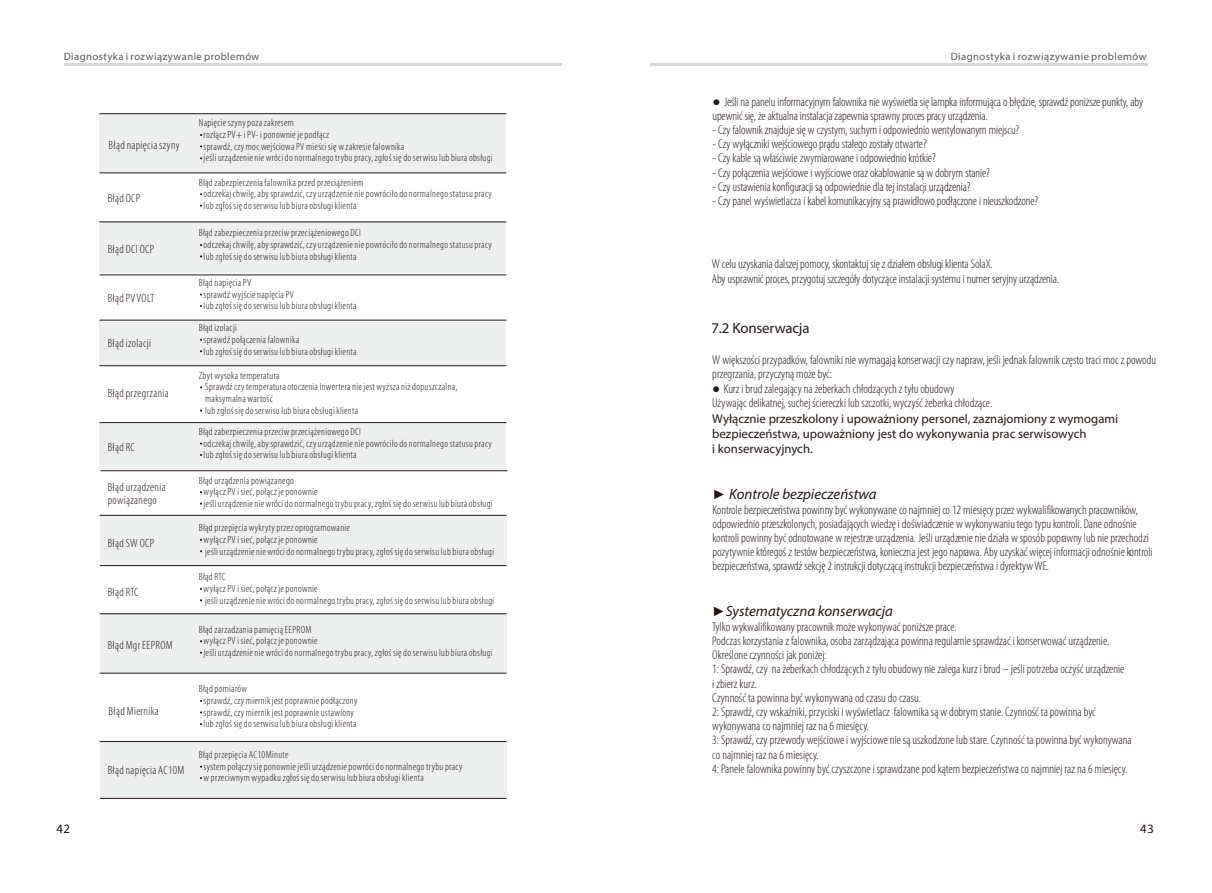
<style>
.page{position:relative;width:1212px;height:893px;background:#fff}
.page>*{position:absolute;margin:0;border:0;box-sizing:border-box;transform-origin:0 0}
.t1{font:italic 14.85px "Myriad Pro";color:#231916}
.t2{font:14.85px "Myriad Pro";letter-spacing:-.01em;color:#231916}
.t3{font:300 condensed 12.75px/14.2px "Myriad Pro";color:#231916}
.t4{font:12.75px/15.3px "Myriad Pro";color:#231916}
.t5{font:300 condensed 12px/13.4px "Myriad Pro";letter-spacing:.03em;color:#231916}
.t6{font:10.65px "Myriad Pro";letter-spacing:.04em;color:#595857}
.t7{font:300 condensed 10.5px/11.7px "Myriad Pro";letter-spacing:.03em;color:#231916}
.s1{font-family:"Times New Roman";font-weight:400;font-stretch:normal;font-size:13.5px}
.s2{font-family:"Times New Roman";font-weight:700;font-size:13.5px}
</style>
<div class="page">
<div style="left:100px;top:741px;width:406px;height:57px;background:#eeefef"></div>
<div style="left:99px;top:222px;width:407px;height:51px;background:#eeefef"></div>
<div style="left:99px;top:114px;width:407px;height:59px;background:#eeefef"></div>
<hr style="left:99px;top:113px;width:407px;height:1px;background:#231916">
<hr style="left:99px;top:173px;width:407px;height:1px;background:#231916">
<hr style="left:99px;top:222px;width:407px;height:1px;background:#231916">
<div style="left:99px;top:423px;width:407px;height:48px;background:#eeefef"></div>
<hr style="left:99px;top:275px;width:407px;height:1px;background:#231916">
<div style="left:99px;top:320px;width:407px;height:46px;background:#eeefef"></div>
<hr style="left:99px;top:320px;width:407px;height:1px;background:#231916">
<hr style="left:99px;top:365px;width:407px;height:1px;background:#231916">
<hr style="left:99px;top:422px;width:407px;height:1px;background:#231916">
<hr style="left:101px;top:470px;width:406px;height:1px;background:#231916">
<div style="left:100px;top:515px;width:406px;height:51px;background:#eeefef"></div>
<div style="left:100px;top:614px;width:406px;height:59px;background:#eeefef"></div>
<hr style="left:100px;top:515px;width:406px;height:1px;background:#231916">
<hr style="left:100px;top:565px;width:406px;height:1px;background:#231916">
<hr style="left:100px;top:613px;width:406px;height:1px;background:#231916">
<hr style="left:100px;top:673px;width:406px;height:1px;background:#231916">
<hr style="left:651px;top:64px;width:497px;height:2px;background:#d8d8d8">
<hr style="left:64px;top:64px;width:497px;height:2px;background:#d8d8d8">
<hr style="left:100px;top:741px;width:406px;height:1px;background:#231916">
<hr style="left:100px;top:798px;width:406px;height:1px;background:#231916">
<p class="t6" style="left:64px;top:52px;width:197px">Diagnostyka i rozwiązywanie problemów</p>
<p class="t6" style="left:951px;top:52px;width:197px">Diagnostyka i rozwiązywanie problemów</p>
<p class="t5" style="left:109px;top:139px;width:72px">Błąd napięcia szyny</p>
<p class="t5" style="left:108px;top:192px;width:34px">Błąd OCP</p>
<p class="t5" style="left:108px;top:243px;width:48px">Błąd DCI OCP</p>
<p class="t5" style="left:108px;top:292px;width:48px">Błąd PV VOLT</p>
<p class="t5" style="left:108px;top:338px;width:45px">Błąd izolacji</p>
<p class="t5" style="left:108px;top:387px;width:63px">Błąd przegrzania</p>
<p class="t5" style="left:108px;top:441px;width:29px">Błąd RC</p>
<p class="t7" style="left:204px;top:118px;width:290px;text-indent:-5px">Napięcie szyny poza zakresem<br>rozłącz PV+ i PV- i ponownie je podłącz<br>sprawdź, czy moc wejściowa PV mieści się w zakresie falownika<br>jeśli urządzenie nie wróci do normalnego trybu pracy, zgłoś się do serwisu lub biura obsługi</p>
<p class="t7" style="left:204px;top:177px;width:290px;text-indent:-5px">Błąd zabezpieczenia falownika przed przeciążeniem<br>odczekaj chwilę, aby sprawdzić, czy urządzenie nie powróciło do normalnego statusu pracy lub zgłoś się do serwisu lub biura obsługi klienta</p>
<p class="t7" style="left:204px;top:228px;width:290px;text-indent:-5px">Błąd zabezpieczenia przeciw przeciążeniowego DCI<br>odczekaj chwilę, aby sprawdzić, czy urządzenie nie powróciło do normalnego statusu pracy lub zgłoś się do serwisu lub biura obsługi klienta</p>
<p class="t7" style="left:204px;top:277px;width:154px;text-indent:-5px">Błąd napięcia PV<br>sprawdź wyjście napięcia PV<br>lub zgłoś się do serwisu lub biura obsługi klienta</p>
<p class="t7" style="left:204px;top:323px;width:154px;text-indent:-5px">Błąd izolacji<br>sprawdź połączenia falownika<br>lub zgłoś się do serwisu lub biura obsługi klienta</p>
<p class="t7" style="left:205px;top:370px;width:254px;text-indent:-6px">Zbyt wysoka temperatura<br>Sprawdź czy temperatura otoczenia inwertera nie jest wyższa niż dopuszczalna, maksymalna wartość<br>lub zgłoś się do serwisu lub biura obsługi klienta</p>
<p class="t7" style="left:204px;top:426px;width:290px;text-indent:-5px">Błąd zabezpieczenia przeciw przeciążeniowego DCI<br>odczekaj chwilę, aby sprawdzić, czy urządzenie nie powróciło do normalnego statusu pracy lub zgłoś się do serwisu lub biura obsługi klienta</p>
<p class="t5" style="left:108px;top:481px;width:59px">Błąd urządzenia powiązanego</p>
<p class="t7" style="left:204px;top:475px;width:290px;text-indent:-5px">Błąd urządzenia powiązanego<br>wyłącz PV i sieć, połącz je ponownie<br>jeśli urządzenie nie wróci do normalnego trybu pracy, zgłoś się do serwisu lub biura obsługi</p>
<p class="t5" style="left:108px;top:538px;width:48px">Błąd SW OCP</p>
<p class="t7" style="left:204px;top:523px;width:292px;text-indent:-5px">Błąd przepięcia wykryty przez oprogramowanie<br>wyłącz PV i sieć, połącz je ponownie<br>jeśli urządzenie nie wróci do normalnego trybu pracy, zgłoś się do serwisu lub biura obsługi</p>
<p class="t5" style="left:108px;top:587px;width:32px">Błąd RTC</p>
<p class="t5" style="left:108px;top:639px;width:67px">Błąd Mgr EEPROM</p>
<p class="t5" style="left:109px;top:705px;width:52px">Błąd Miernika</p>
<p class="t5" style="left:108px;top:764px;width:78px">Błąd napięcia AC10M</p>
<p class="t7" style="left:204px;top:572px;width:292px;text-indent:-5px">Błąd RTC<br>wyłącz PV i sieć, połącz je ponownie<br>jeśli urządzenie nie wróci do normalnego trybu pracy, zgłoś się do serwisu lub biura obsługi</p>
<p class="t7" style="left:204px;top:624px;width:290px;text-indent:-5px">Błąd zarzadzania pamięcią EEPROM<br>wyłącz PV i sieć, połącz je ponownie<br>jeśli urządzenie nie wróci do normalnego trybu pracy, zgłoś się do serwisu lub biura obsługi</p>
<p class="t7" style="left:204px;top:684px;width:155px;text-indent:-5px">Błąd pomiarów<br>sprawdź, czy miernik jest poprawnie podłączony sprawdź, czy miernik jest poprawnie ustawiony lub zgłoś się do serwisu lub biura obsługi klienta</p>
<p class="t7" style="left:204px;top:750px;width:260px;text-indent:-5px">Błąd przepięcia AC10Minute<br>system połączy się ponownie jeśli urządzenie powróci do normalnego trybu pracy w przeciwnym wypadku zgłoś się do serwisu lub biura obsługi klienta</p>
<p class="t3" style="left:712px;top:95px;width:432px"><span class="s1">●</span> Jeśli na panelu informacyjnym falownika nie wyświetla się lampka informująca o błędzie, sprawdź poniższe punkty, aby upewnić się, że aktualna instalacja zapewnia sprawny proces pracy urządzenia.</p>
<p class="t3" style="left:712px;top:124px;width:308px">- Czy falownik znajduje się w czystym, suchym i odpowiednio wentylowanym miejscu?</p>
<p class="t3" style="left:712px;top:138px;width:216px">- Czy wyłączniki wejściowego prądu stałego zostały otwarte?</p>
<p class="t3" style="left:712px;top:152px;width:225px">- Czy kable są właściwie zwymiarowane i odpowiednio krótkie?</p>
<p class="t3" style="left:712px;top:166px;width:279px">- Czy połączenia wejściowe i wyjściowe oraz okablowanie są w dobrym stanie?</p>
<p class="t3" style="left:712px;top:180px;width:260px">- Czy ustawienia konfiguracji są odpowiednie dla tej instalacji urządzenia?</p>
<p class="t3" style="left:712px;top:195px;width:327px">- Czy panel wyświetlacza i kabel komunikacyjny są prawidłowo podłączone i nieuszkodzone?</p>
<p class="t3" style="left:712px;top:258px;width:349px">W celu uzyskania dalszej pomocy, skontaktuj się z działem obsługi klienta SolaX.<br>Aby usprawnić proces, przygotuj szczegóły dotyczące instalacji systemu i numer seryjny urządzenia.</p>
<p class="t2" style="left:711px;top:322px;width:100px">7.2 Konserwacja</p>
<p class="t3" style="left:712px;top:353px;width:445px">W większości przypadków, falowniki nie wymagają konserwacji czy napraw, jeśli jednak falownik często traci moc z powodu przegrzania, przyczyną może być:</p>
<p class="t3" style="left:712px;top:383px;width:281px"><span class="s1">●</span> Kurz i brud zalegający na żeberkach chłodzących z tyłu obudowy<br>Używając delikatnej, suchej ściereczki lub szczotki, wyczyść żeberka chłodzące.</p>
<p class="t4" style="left:712px;top:412px;width:407px">Wyłącznie przeszkolony i upoważniony personel, zaznajomiony z wymogami bezpieczeństwa, upoważniony jest do wykonywania prac serwisowych<br>i konserwacyjnych.</p>
<p class="t1" style="left:712px;top:488px;width:166px"><span class="s2">►</span> Kontrole bezpieczeństwa</p>
<p class="t3" style="left:712px;top:503px;width:442px">Kontrole bezpieczeństwa powinny być wykonywane co najmniej co 12 miesięcy przez wykwalifikowanych pracowników, odpowiednio przeszkolonych, posiadających wiedzę i doświadczenie w wykonywaniu tego typu kontroli. Dane odnośnie kontroli powinny być odnotowane w rejestrze urządzenia. Jeśli urządzenie nie działa w sposób poprawny lub nie przechodzi pozytywnie któregoś z testów bezpieczeństwa, konieczna jest jego naprawa. Aby uzyskać więcej informacji odnośnie kontroli bezpieczeństwa, sprawdź sekcję 2 instrukcji dotyczącą instrukcji bezpieczeństwa i dyrektyw WE.</p>
<p class="t1" style="left:712px;top:605px;width:182px"><span class="s2">►</span>Systematyczna konserwacja</p>
<p class="t3" style="left:712px;top:620px;width:421px">Tylko wykwalifikowany pracownik może wykonywać poniższe prace.<br>Podczas korzystania z falownika, osoba zarządzająca powinna regularnie sprawdzać i konserwować urządzenie.<br>Określone czynności jak poniżej:<br>1: Sprawdź, czy na żeberkach chłodzących z tyłu obudowy nie zalega kurz i brud – jeśli potrzeba oczyść urządzenie<br>i zbierz kurz.<br>Czynność ta powinna być wykonywana od czasu do czasu.<br>2: Sprawdź, czy wskaźniki, przyciski i wyświetlacz falownika są w dobrym stanie. Czynność ta powinna być wykonywana co najmniej raz na 6 miesięcy.<br>3: Sprawdź, czy przewody wejściowe i wyjściowe nie są uszkodzone lub stare. Czynność ta powinna być wykonywana co najmniej raz na 6 miesięcy.<br>4: Panele falownika powinny być czyszczone i sprawdzane pod kątem bezpieczeństwa co najmniej raz na 6 miesięcy.</p>
<p class="t4" style="left:56px;top:822px;width:15px">42</p>
<p class="t4" style="left:1140px;top:822px;width:15px">43</p>
</div>
